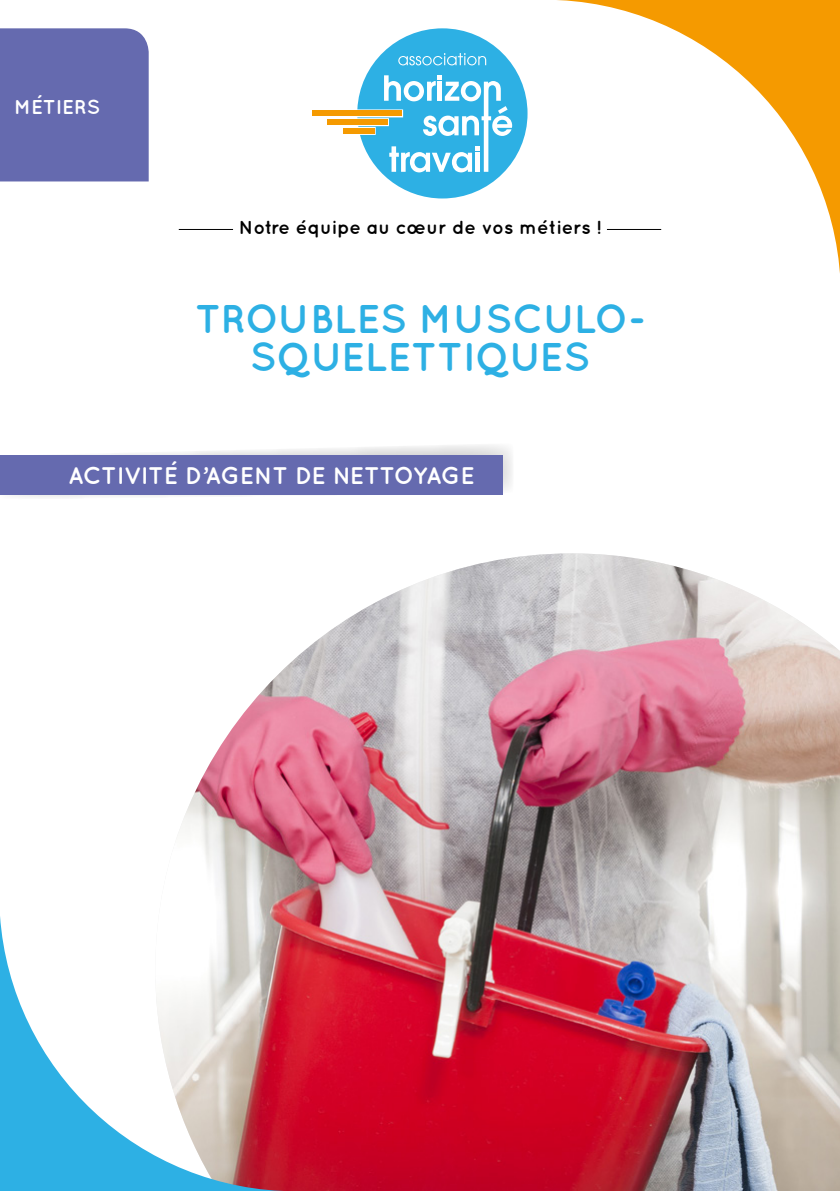
<style>
.page{position:relative;width:840px;height:1191px;background:#fff}
.page>*{position:absolute;margin:0;border:0;box-sizing:border-box;transform-origin:0 0}
.t1{font:700 40px/38px "Quicksand";color:#2db0e4;text-align:center}
.t2{font:700 24px "Quicksand";letter-spacing:-.005em;color:#fff}
.t3{font:700 20px "Quicksand";color:#fff}
.t4{font:700 19px "Quicksand";color:#000}
</style>
<div class="page">
<img style="left:179px;top:553px;width:660px;height:638px">
<svg style="left:527px;top:0;width:312px;height:264px"></svg>
<svg style="left:0;top:915px;width:327px;height:276px"></svg>
<div style="left:312px;top:110px;width:90px;height:6px;background:#f59a00"></div>
<div style="left:327px;top:119px;width:60px;height:6px;background:#f59a00"></div>
<div style="left:343px;top:128px;width:31px;height:6px;background:#f59a00"></div>
<svg style="left:357px;top:28px;width:170px;height:170px"></svg>
<hr style="left:179px;top:229px;width:54px;height:1px;background:#000">
<hr style="left:606px;top:229px;width:54px;height:1px;background:#000">
<svg style="left:12px;top:445px;width:500px;height:53px"></svg>
<div style="left:0;top:455px;width:502px;height:40px;background:#656aaf"></div>
<div style="left:0;top:28px;width:149px;height:153px;background:#656aaf"></div>
<p class="t3" style="left:14px;top:95px;width:87px">MÉTIERS</p>
<p class="t4" style="left:238px;top:216px;width:364px">Notre équipe au cœur de vos métiers !</p>
<h1 class="t1" style="left:195px;top:299px;width:451px">TROUBLES MUSCULO-<br>SQUELETTIQUES</h1>
<p class="t2" style="left:68px;top:461px;width:408px">ACTIVITÉ D’AGENT DE NETTOYAGE</p>
</div>
